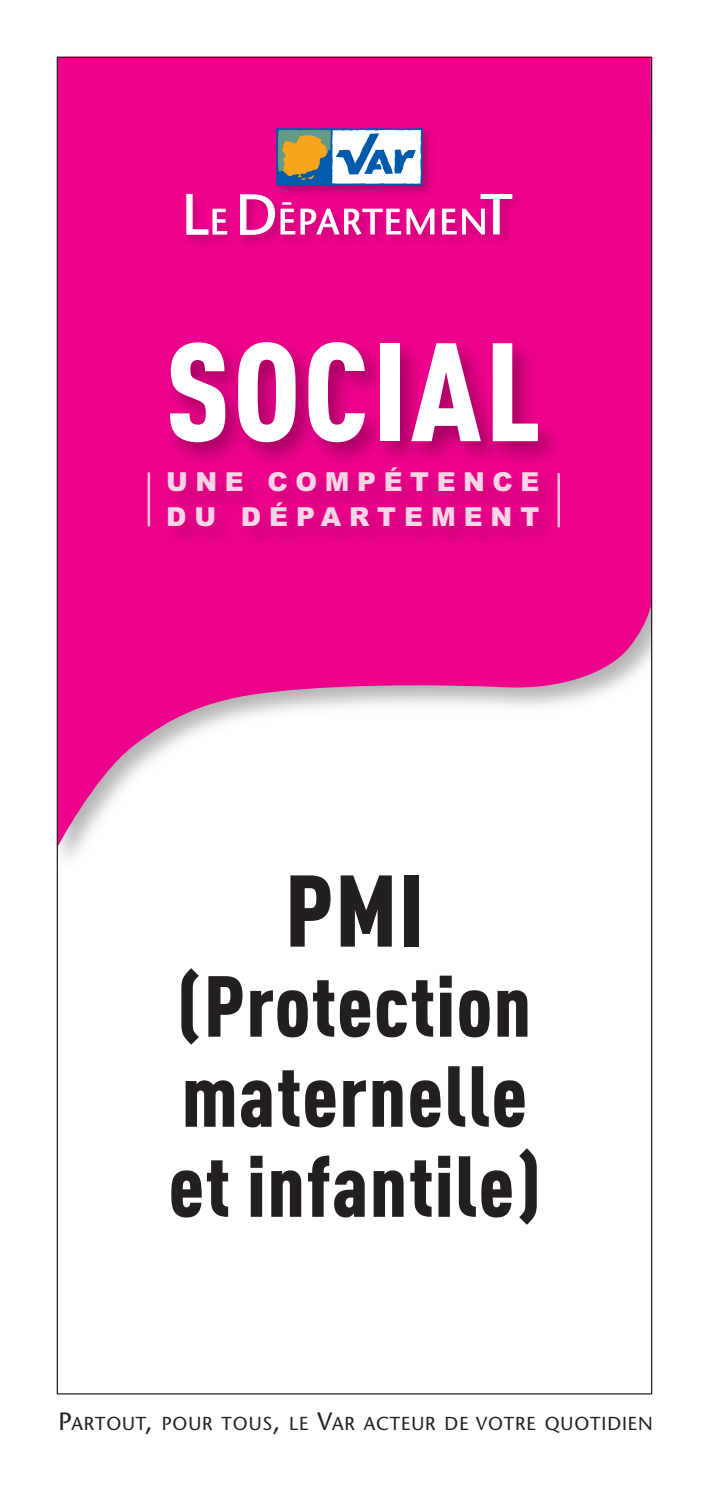
<style>
.page{position:relative;width:709px;height:1489px;background:#fff}
.page>*{position:absolute;margin:0;border:0;box-sizing:border-box;transform-origin:0 0}
.t1{font:900 137.5px "DIN Cond";letter-spacing:.025em;color:#fff}
.t2{font:900 100px "DIN Cond";color:#231f20}
.t3{font:900 85px "DIN Cond";letter-spacing:.015em;color:#231f20}
.t4{font:900 26.25px "Arial";letter-spacing:.29em;color:#fad5e5}
.t5{font:18.75px "Stone Sans";letter-spacing:.045em;color:#231f20}
.s1{font-size:25px}
</style>
<div class="page">
<svg style="left:59px;top:59px;width:591px;height:791px;fill:#ed028c"></svg>
<img style="left:175px;top:112px;width:365px;height:150px">
<svg style="left:442px;top:194px;width:70px;height:40px"></svg>
<svg style="left:240px;top:194px;width:194px;height:41px"></svg>
<svg style="left:186px;top:194px;width:41px;height:40px"></svg>
<svg style="left:275px;top:128px;width:148px;height:58px"></svg>
<img style="left:59px;top:306px;width:591px;height:151px">
<img style="left:59px;top:457px;width:591px;height:189px">
<hr style="left:148px;top:472px;width:2px;height:54px;background:#f7c1d9">
<hr style="left:557px;top:473px;width:3px;height:54px;background:#f7c1d9">
<p class="t1" style="left:166px;top:343px;width:377px">SOCIAL</p>
<p class="t4" style="left:166px;top:467px;width:375px">UNE COMPÉTENCE</p>
<p class="t4" style="left:166px;top:501px;width:374px">DU DÉPARTEMENT</p>
<p class="t2" style="left:285px;top:875px;width:140px">PMI</p>
<p class="t3" style="left:178px;top:976px;width:355px">(Protection</p>
<p class="t3" style="left:182px;top:1066px;width:347px">maternelle</p>
<p class="t3" style="left:169px;top:1156px;width:373px">et infantile)</p>
<p class="t5" style="left:58px;top:1416px;width:596px"><span class="s1">P</span>ARTOUT<span class="s1">,</span> POUR TOUS<span class="s1">,</span> LE <span class="s1">V</span>AR ACTEUR DE VOTRE QUOTIDIEN</p>
</div>
